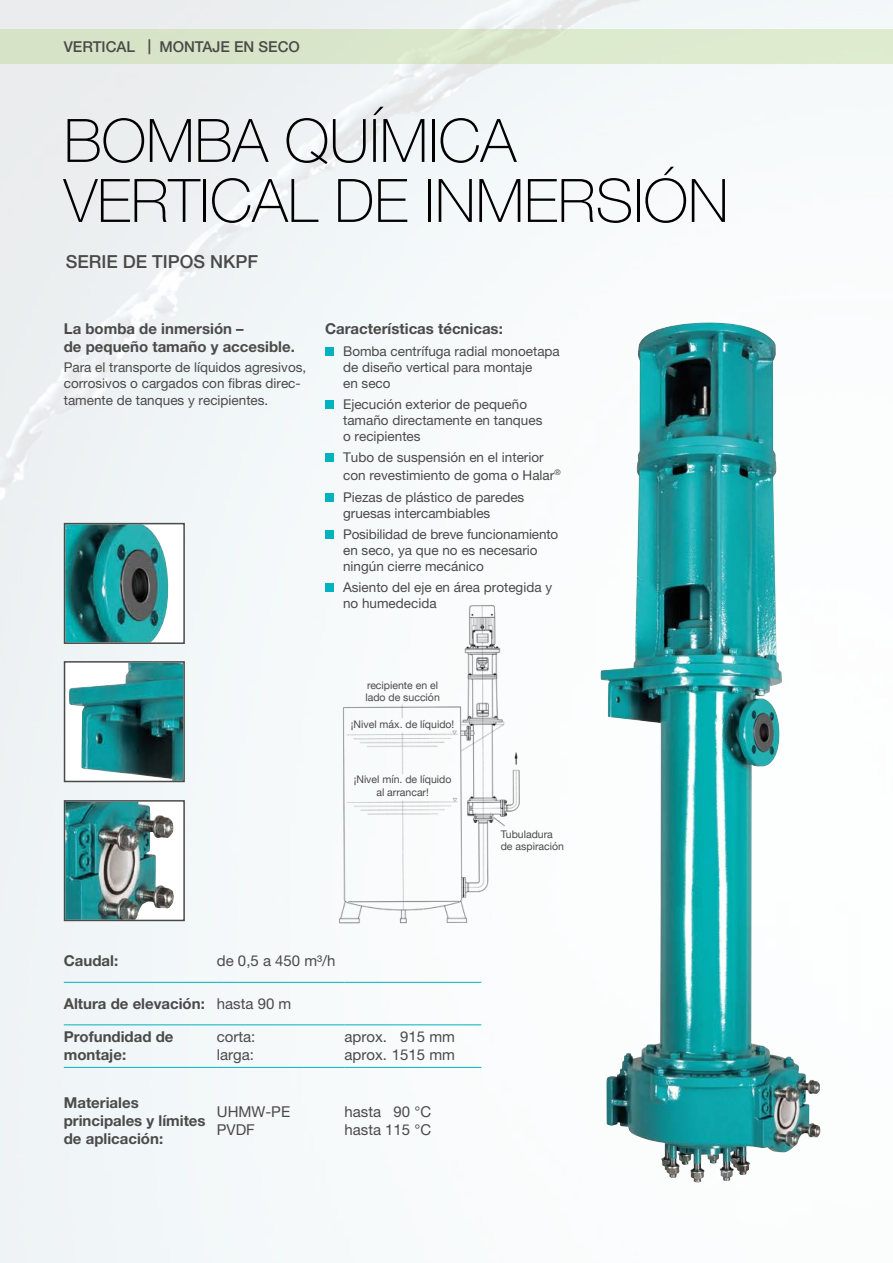
<style>
.page{position:relative;width:893px;height:1263px;background:#fff}
.page>*{position:absolute;margin:0;border:0;box-sizing:border-box;transform-origin:0 0}
.t1{font:100 60px/60px "Helvetica Neue LT Pro";color:#000}
.t2{font:500 18px "Helvetica Neue LT Pro";color:#4a4a49}
.t3{font:700 15px/18px "Helvetica Neue LT Pro";color:#4a4a49}
.t4{font:15px/18px "Helvetica Neue LT Pro";color:#4a4a49}
.t5{font:500 15px "Helvetica Neue LT Pro";color:#4a4a49}
.t6{font:13.5px/16.2px "Helvetica Neue LT Pro";color:#4a4a49}
.t7{font:10.5px/12.6px "Helvetica Neue";color:#4a4a49}
.s1{font-weight:400}
</style>
<div class="page">
<img style="left:0;top:0;width:893px;height:1263px">
<div style="left:0;top:30px;width:893px;height:34px;background:#d9e7cb"></div>
<img style="left:323px;top:596px;width:238px;height:338px">
<img style="left:601px;top:331px;width:93px;height:847px">
<div style="left:325px;top:348px;width:8px;height:8px;background:#00b3bf"></div>
<div style="left:325px;top:401px;width:8px;height:8px;background:#00b3bf"></div>
<div style="left:325px;top:454px;width:8px;height:8px;background:#00b3bf"></div>
<div style="left:325px;top:494px;width:8px;height:8px;background:#00b3bf"></div>
<div style="left:325px;top:531px;width:8px;height:8px;background:#00b3bf"></div>
<div style="left:325px;top:583px;width:8px;height:8px;background:#00b3bf"></div>
<hr style="left:64px;top:982px;width:153px;height:1px;background:#00b3bf">
<hr style="left:344px;top:982px;width:137px;height:1px;background:#00b3bf">
<hr style="left:64px;top:1024px;width:153px;height:1px;background:#00b3bf">
<hr style="left:344px;top:1024px;width:137px;height:1px;background:#00b3bf">
<hr style="left:64px;top:1067px;width:153px;height:1px;background:#00b3bf">
<hr style="left:217px;top:1067px;width:127px;height:1px;background:#00b3bf">
<hr style="left:344px;top:1067px;width:137px;height:1px;background:#00b3bf">
<hr style="left:217px;top:982px;width:127px;height:1px;background:#00b3bf">
<hr style="left:217px;top:1024px;width:127px;height:1px;background:#00b3bf">
<svg style="left:63px;top:660px;width:123px;height:123px"></svg>
<img style="left:63px;top:522px;width:123px;height:123px">
<img style="left:63px;top:799px;width:123px;height:123px">
<p class="t5" style="left:64px;top:38px;width:238px">VERTICAL | MONTAJE EN SECO</p>
<h1 class="t1" style="left:64px;top:111px;width:666px">BOMBA QUÍMICA<br>VERTICAL DE INMERSIÓN</h1>
<h2 class="t2" style="left:66px;top:251px;width:194px">SERIE DE TIPOS NKPF</h2>
<p class="t3" style="left:64px;top:319px;width:233px">La bomba de inmersión –<br>de pequeño tamaño y accesible.</p>
<p class="t6" style="left:64px;top:359px;width:244px">Para el transporte de líquidos agresivos, corrosivos o cargados con fibras direc&shy;tamente de tanques y recipientes.</p>
<p class="t3" style="left:325px;top:319px;width:179px">Características técnicas:</p>
<p class="t6" style="left:343px;top:343px;width:218px">Bomba centrífuga radial monoetapa de diseño vertical para montaje<br>en seco</p>
<p class="t6" style="left:343px;top:396px;width:201px">Ejecución exterior de pequeño tamaño directamente en tanques o recipientes</p>
<p class="t6" style="left:343px;top:448px;width:219px;line-height:18px">Tubo de suspensión en el interior con revestimiento de goma o Halar<sup>®</sup></p>
<p class="t6" style="left:343px;top:489px;width:183px">Piezas de plástico de paredes gruesas intercambiables</p>
<p class="t6" style="left:343px;top:526px;width:217px">Posibilidad de breve funcionamiento en seco, ya que no es necesario ningún cierre mecánico</p>
<p class="t6" style="left:343px;top:578px;width:211px">Asiento del eje en área protegida y no humedecida</p>
<p class="t7" style="left:365px;top:679px;width:76px">recipiente en el lado de succión</p>
<p class="t7" style="left:351px;top:718px;width:105px">¡Nivel máx. de líquido!</p>
<p class="t7" style="left:354px;top:773px;width:99px;text-align:center">¡Nivel mín. de líquido al arrancar!</p>
<p class="t7" style="left:501px;top:828px;width:65px">Tubuladura de aspiración</p>
<p class="t3" style="left:64px;top:951px;width:56px">Caudal:</p>
<p class="t4" style="left:217px;top:952px;width:120px">de 0,5 a 450 m³/h</p>
<p class="t3" style="left:64px;top:994px;width:229px">Altura de elevación: <span class="s1">hasta 90 m</span></p>
<p class="t3" style="left:64px;top:1028px;width:111px">Profundidad de montaje:</p>
<p class="t4" style="left:217px;top:1028px;width:40px">corta: larga:</p>
<p class="t4" style="left:344px;top:1028px;width:112px">aprox. 915 mm aprox. 1515 mm</p>
<p class="t3" style="left:64px;top:1093px;width:143px">Materiales principales y límites de aplicación:</p>
<p class="t4" style="left:217px;top:1102px;width:75px">UHMW-PE<br>PVDF</p>
<p class="t4" style="left:344px;top:1102px;width:88px">hasta 90 °C hasta 115 °C</p>
</div>
